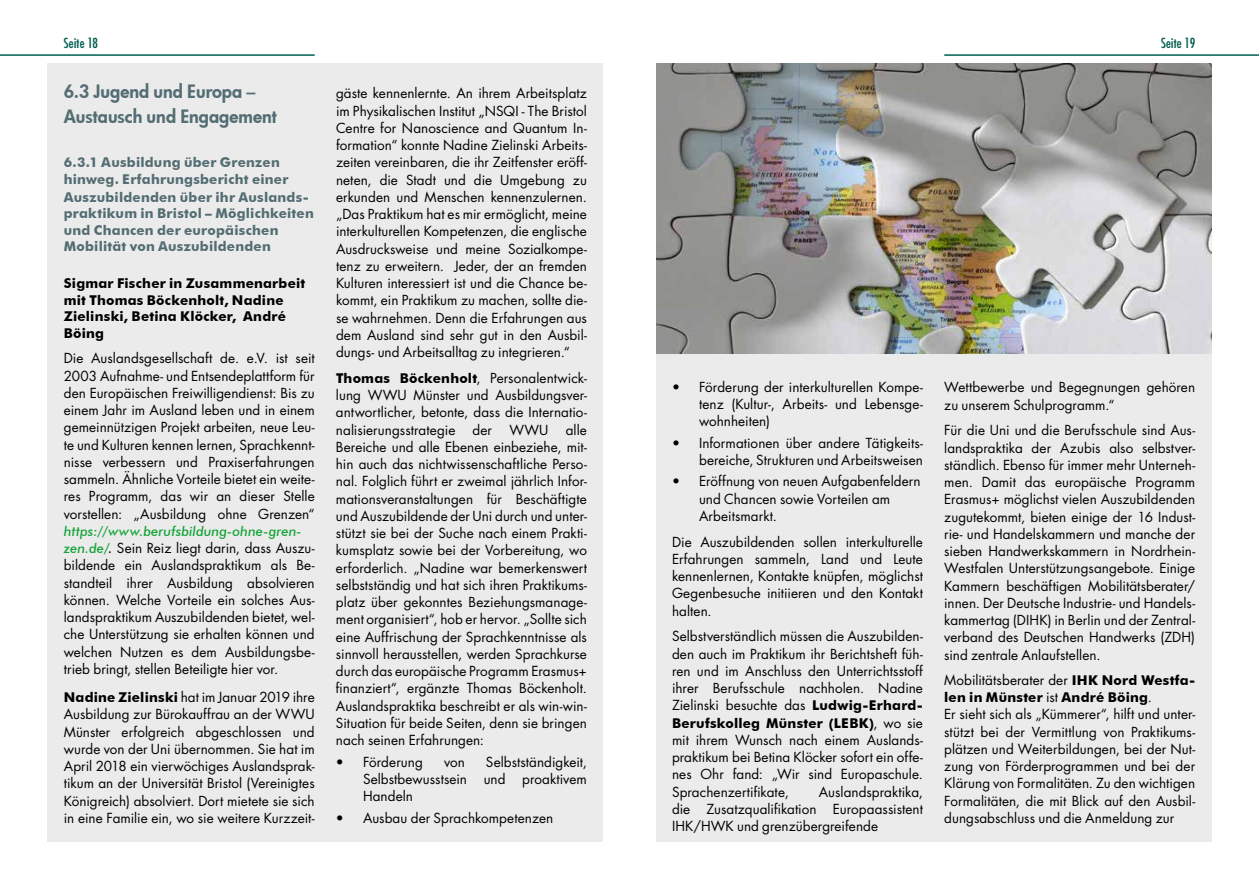
<style>
.page{position:relative;width:1259px;height:893px;background:#fff}
.page>*{position:absolute;margin:0;border:0;box-sizing:border-box;transform-origin:0 0}
.t1{font:800 18px/25.2px "Futura";color:#536d73}
.t2{font:13.5px/17.2px "Futura Std";letter-spacing:.005em;color:#000;text-align:justify}
.t3{font:700 13.5px/16.5px "Futura BT";letter-spacing:.015em;color:#536d73}
.t4{font:700 13.5px/16.5px "Futura BT";letter-spacing:.015em;color:#000}
.t5{font:italic 500 13.5px "Futura BT";letter-spacing:.005em;color:#13a337}
.t6{font:condensed 13.5px "Futura";letter-spacing:.01em;color:#005e50}
.s1{font-family:"Futura BT";font-weight:500;font-style:italic;color:#13a337}
.s2{font-family:"Futura BT";font-weight:500;font-style:italic}
.s3{font-family:"Futura BT";font-weight:700}
.s4{font-family:"Futura Std";font-weight:400}
</style>
<div class="page">
<hr style="left:944px;top:54px;width:315px;height:2px;background:#005e50">
<hr style="left:0;top:54px;width:315px;height:2px;background:#005e50">
<div style="left:48px;top:64px;width:555px;height:778px;background:#ebebeb"></div>
<div style="left:656px;top:64px;width:555px;height:778px;background:#ebebeb"></div>
<img style="left:656px;top:64px;width:555px;height:290px">
<p class="t6" style="left:64px;top:34px;width:36px">Seite 18</p>
<p class="t6" style="left:1161px;top:34px;width:36px">Seite 19</p>
<h1 class="t1" style="left:64px;top:79px;width:214px">6.3 Jugend und Europa –<br>Austausch und Engagement</h1>
<p class="t3" style="left:64px;top:154px;width:226px">6.3.1 Ausbildung über Grenzen hinweg. Erfahrungsbericht einer</p>
<p class="t3" style="left:64px;top:189px;width:251px">Auszubildenden über ihr Auslands&shy;praktikum in Bristol – Möglichkeiten und Chancen der europäischen Mobilität von Auszubildenden</p>
<p class="t4" style="left:64px;top:275px;width:243px">Sigmar Fischer in Zusammenarbeit mit Thomas Böckenholt, Nadine<br>Zielinski, Betina Klöcker, André<br>Böing</p>
<p class="t2" style="left:64px;top:350px;width:252px">Die Auslandsgesellschaft de. e.V. ist seit 2003 Aufnahme- und Entsendeplattform für den Europäischen Freiwilligendienst: Bis zu einem Jahr im Ausland leben und in einem gemeinnützigen Projekt arbeiten, neue Leu&shy;te und Kulturen kennen lernen, Sprachkennt&shy;nisse verbessern und Praxiserfahrungen sammeln. Ähnliche Vorteile bietet ein weite&shy;res Programm, das wir an dieser Stelle vorstellen: „Ausbildung ohne Grenzen“</p>
<p class="t5" style="left:64px;top:523px;width:239px">https://www.berufsbildung-ohne-gren-</p>
<p class="t2" style="left:64px;top:540px;width:252px"><span class="s1">zen.de/</span><span class="s2">.</span> Sein Reiz liegt darin, dass Auszu&shy;bildende ein Auslandspraktikum als Be&shy;standteil ihrer Ausbildung absolvieren können. Welche Vorteile ein solches Aus&shy;landspraktikum Auszubildenden bietet, wel&shy;che Unterstützung sie erhalten können und welchen Nutzen es dem Ausbildungsbe&shy;trieb bringt, stellen Beteiligte hier vor.</p>
<p class="t2" style="left:64px;top:689px;width:252px"><span class="s3">Nadine Zielinski</span> hat im Januar 2019 ihre Ausbildung zur Bürokauffrau an der WWU Münster erfolgreich abgeschlossen und wurde von der Uni übernommen. Sie hat im April 2018 ein vierwöchiges Auslandsprak&shy;tikum an der Universität Bristol (Vereinigtes Königreich) absolviert. Dort mietete sie sich in eine Familie ein, wo sie weitere Kurzzeit-</p>
<p class="t2" style="left:336px;top:85px;width:252px">gäste kennenlernte. An ihrem Arbeitsplatz im Physikalischen Institut „NSQI - The Bristol Centre for Nanoscience and Quantum In&shy;formation“ konnte Nadine Zielinski Arbeits&shy;zeiten vereinbaren, die ihr Zeitfenster eröff&shy;neten, die Stadt und die Umgebung zu erkunden und Menschen kennenzulernen. „Das Praktikum hat es mir ermöglicht, meine interkulturellen Kompetenzen, die englische Ausdrucksweise und meine Sozialkompe&shy;tenz zu erweitern. Jeder, der an fremden Kulturen interessiert ist und die Chance be&shy;kommt, ein Praktikum zu machen, sollte die&shy;se wahrnehmen. Denn die Erfahrungen aus dem Ausland sind sehr gut in den Ausbil&shy;dungs- und Arbeitsalltag zu integrieren.“</p>
<p class="t2" style="left:336px;top:369px;width:252px"><span class="s3">Thomas Böckenholt</span>, Personalentwick&shy;lung WWU Münster und Ausbildungsver&shy;antwortlicher, betonte, dass die Internatio&shy;nalisierungsstrategie</p>
<p class="t2" style="left:699px;top:378px;width:225px;text-indent:-27px">• Förderung der interkulturellen Kompe&shy;tenz (Kultur-, Arbeits- und Lebensge&shy;wohnheiten)</p>
<p class="t2" style="left:672px;top:434px;width:252px;text-align:right">• Informationen über andere Tätigkeits&shy;bereiche, Strukturen und Arbeitsweisen</p>
<p class="t2" style="left:699px;top:473px;width:223px;text-align:left;text-indent:-27px">• Eröffnung von neuen Aufgabenfeldern und Chancen sowie Vorteilen am<br>Arbeitsmarkt.</p>
<p class="t2" style="left:672px;top:533px;width:252px">Die Auszubildenden sollen interkulturelle Erfahrungen sammeln, Land und Leute kennenlernen, Kontakte knüpfen, möglichst Gegenbesuche initiieren und den Kontakt halten.</p>
<p class="t2" style="left:672px;top:628px;width:252px">Selbstverständlich müssen die Auszubilden&shy;den auch im Praktikum ihr Berichtsheft füh&shy;ren und im Anschluss den Unterrichtsstoff ihrer Berufsschule nachholen. Nadine Zielinski besuchte das <span class="s3">Ludwig-Erhard-</span></p>
<p class="t4" style="left:672px;top:714px;width:252px">Berufskolleg Münster (LEBK)<span class="s4">, wo sie</span></p>
<p class="t2" style="left:672px;top:731px;width:252px">mit ihrem Wunsch nach einem Auslands&shy;praktikum bei Betina Klöcker sofort ein offe&shy;nes Ohr fand: „Wir sind Europaschule.<br>Sprachenzertifikate,</p>
<p class="t2" style="left:944px;top:379px;width:252px">Wettbewerbe und Begegnungen gehören zu unserem Schulprogramm.“</p>
<p class="t2" style="left:944px;top:422px;width:252px">Für die Uni und die Berufsschule sind Aus&shy;landspraktika der Azubis also selbstver&shy;ständlich. Ebenso für immer mehr Unterneh&shy;men. Damit das europäische Programm Erasmus+ möglichst vielen Auszubildenden zugutekommt, bieten einige der 16 Indust&shy;rie- und Handelskammern und manche der sieben Handwerkskammern in Nordrhein-Westfalen Unterstützungsangebote. Einige Kammern beschäftigen Mobilitätsberater/ innen. Der Deutsche Industrie- und Handels&shy;kammertag (DIHK) in Berlin und der Zentral&shy;verband des Deutschen Handwerks (ZDH) sind zentrale Anlaufstellen.</p>
<p class="t2" style="left:944px;top:671px;width:252px">Mobilitätsberater der <span class="s3">IHK Nord Westfa-</span></p>
<p class="t4" style="left:944px;top:689px;width:209px">len in Münster <span class="s4">ist</span> André Böing<span class="s4">.</span></p>
<p class="t2" style="left:944px;top:706px;width:252px">Er sieht sich als „Kümmerer“, hilft und unter&shy;stützt bei der Vermittlung von Praktikums&shy;plätzen und Weiterbildungen, bei der Nut&shy;zung von Förderprogrammen und bei der Klärung von Formalitäten. Zu den wichtigen Formalitäten, die mit Blick auf den Ausbil&shy;dungsabschluss und die Anmeldung zur</p>
<p class="t2" style="left:336px;top:421px;width:252px;text-indent:230px">alle Bereiche und alle Ebenen einbeziehe, mit&shy;hin auch das nichtwissenschaftliche Perso&shy;nal. Folglich führt er zweimal jährlich Infor&shy;mationsveranstaltungen für Beschäftigte und Auszubildende der Uni durch und unter&shy;stützt sie bei der Suche nach einem Prakti&shy;kumsplatz sowie bei der Vorbereitung, wo erforderlich. „Nadine war bemerkenswert selbstständig und hat sich ihren Praktikums&shy;platz über gekonntes Beziehungsmanage&shy;ment organisiert“, hob er hervor. „Sollte sich eine Auffrischung der Sprachkenntnisse als sinnvoll herausstellen, werden Sprachkurse durch das europäische Programm Erasmus+ finanziert“, ergänzte Thomas Böckenholt.<br>Auslandspraktika beschreibt er als win-win-Situation für beide Seiten, denn sie bringen nach seinen Erfahrungen:</p>
<p class="t2" style="left:336px;top:753px;width:88px">• Förderung</p>
<p class="t2" style="left:444px;top:753px;width:22px">von</p>
<p class="t2" style="left:472px;top:421px;width:21px">der</p>
<p class="t2" style="left:509px;top:421px;width:41px">WWU</p>
<p class="t2" style="left:363px;top:753px;width:225px;text-indent:123px">Selbstständigkeit, Selbstbewusstsein und proaktivem Handeln</p>
<p class="t2" style="left:336px;top:809px;width:219px">• Ausbau der Sprachkompetenzen</p>
<p class="t2" style="left:672px;top:783px;width:252px;text-indent:147px">Auslandspraktika, die Zusatzqualifikation Europaassistent IHK/HWK und grenzübergreifende</p>
</div>
